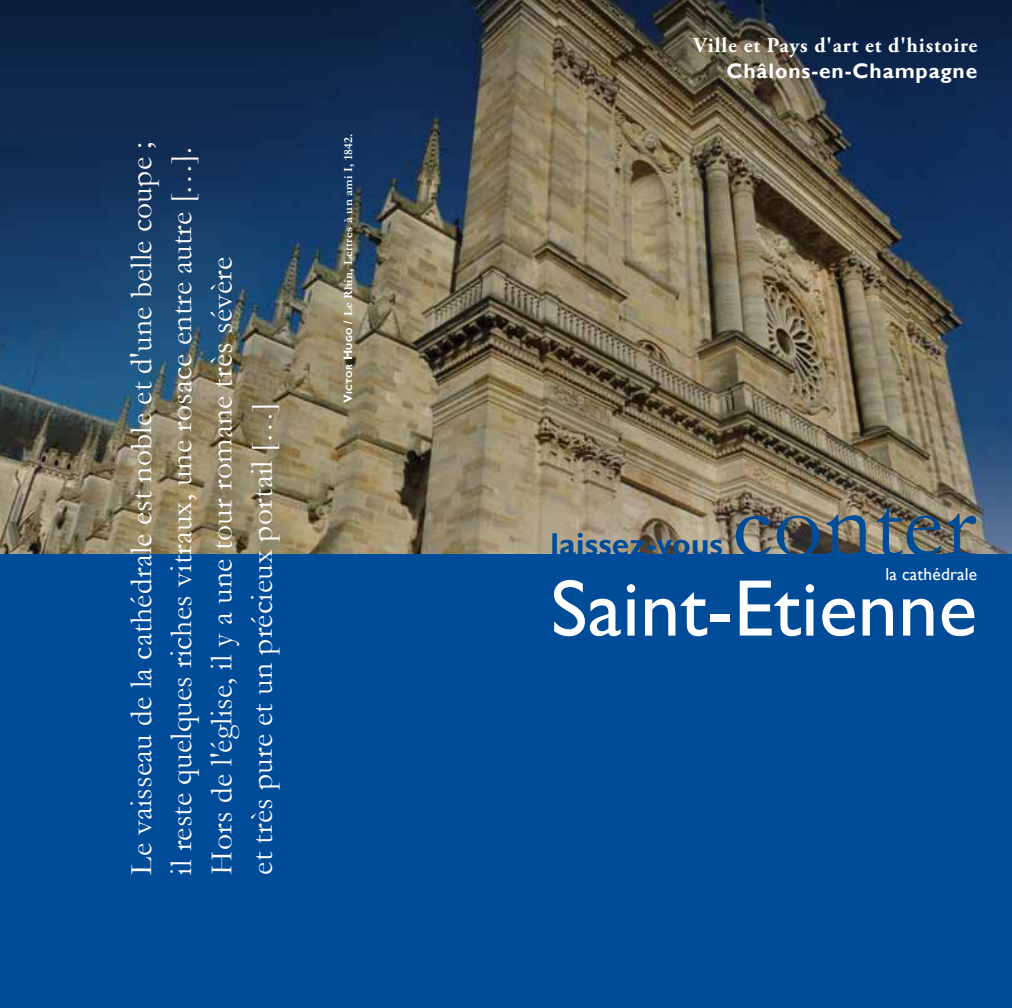
<style>
.page{position:relative;width:1012px;height:1008px;background:#fff}
.page>*{position:absolute;margin:0;border:0;box-sizing:border-box;transform-origin:0 0}
.t1{font:98px "Garamond";letter-spacing:.005em;color:#004c99}
.t2{font:80.5px "Gill Sans";color:#fff}
.t3{font:31.5px/40.2px "Garamond";letter-spacing:.01em;color:#fff}
.t4{font:700 31.5px "Gill Sans";letter-spacing:.005em;color:#004c99}
.t5{font:700 21px "Adobe Garamond Pro";letter-spacing:.04em;color:#fff}
.t6{font:700 21px "Gill Sans";letter-spacing:.04em;color:#fff}
.t7{font:17.5px "Gill Sans";letter-spacing:.01em;color:#fff}
.t8{font:700 12.25px "Garamond";letter-spacing:.025em;color:#fff}
.s1{font-family:"Gill Sans"}
.s2{font-family:"Gill Sans";font-size:8.58px}
</style>
<div class="page">
<img style="left:0;top:0;width:1012px;height:554px">
<div style="left:0;top:554px;width:1012px;height:453px;background:#004c99"></div>
<p class="t3" style="left:120px;top:874px;width:733px;rotate:-90deg">Le vaisseau de la cathédrale est noble et d'une belle coupe ; il reste quelques riches vitraux, une rosace entre autre […].<br>Hors de l'église, il y a une tour romane très sévère<br>et très pure et un précieux portail […]</p>
<p class="t8" style="left:340px;top:403px;width:271px;rotate:-90deg"><span class="s1">V</span><span class="s2">ictor</span> <span class="s1">H</span><span class="s2">ugo</span> <span class="s1">/</span> Le Rhin, Lettres à un ami I, 1842.</p>
<p class="t5" style="left:694px;top:34px;width:285px">Ville et Pays d'art et d'histoire</p>
<p class="t6" style="left:727px;top:58px;width:252px">Châlons-en-Champagne</p>
<h1 class="t1" style="left:732px;top:458px;width:246px">conter</h1>
<p class="t7" style="left:885px;top:563px;width:93px">la cathédrale</p>
<h2 class="t2" style="left:551px;top:561px;width:428px">Saint-Etienne</h2>
<p class="t4" style="left:551px;top:525px;width:174px">laissez-vous</p>
</div>
